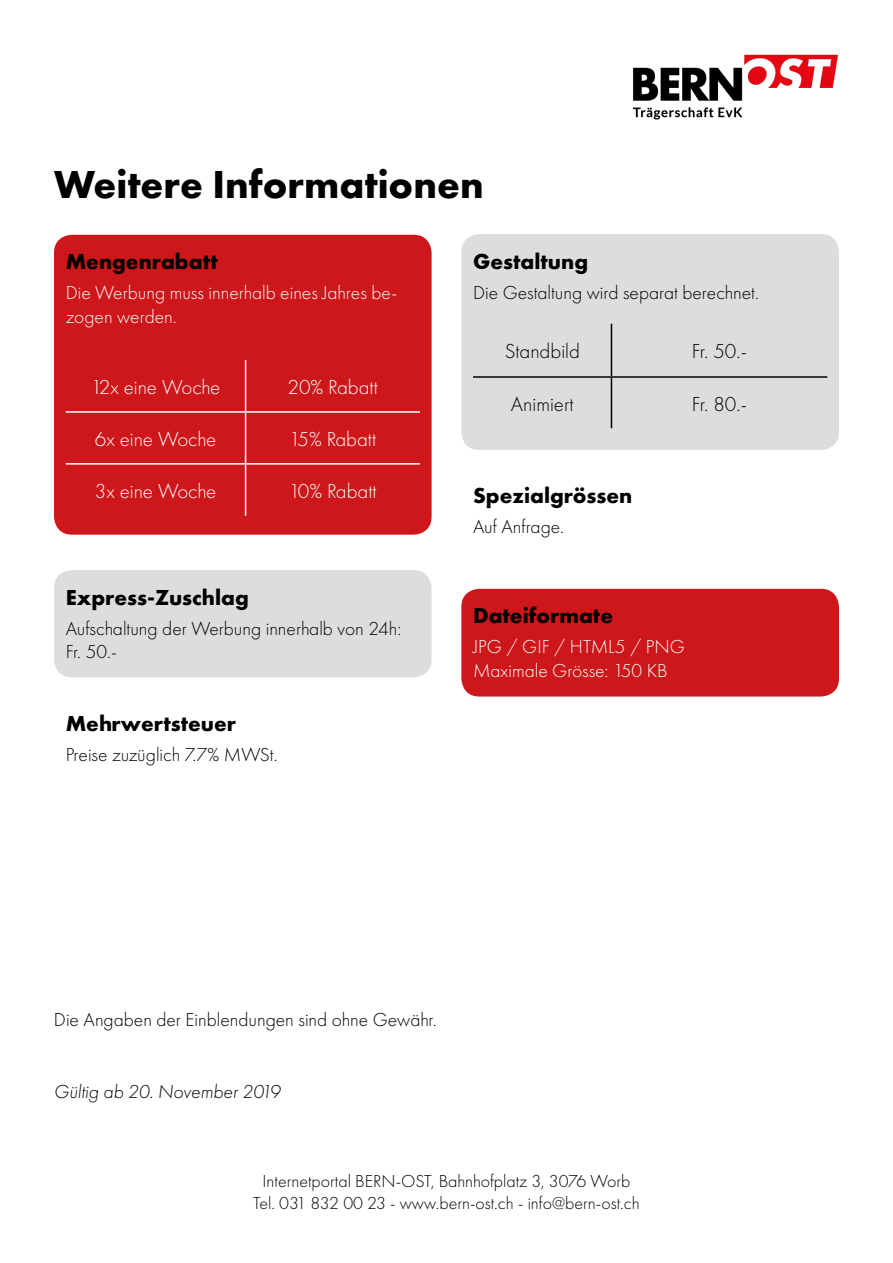
<style>
.page{position:relative;width:893px;height:1263px;background:#fff}
.page>*{position:absolute;margin:0;border:0;box-sizing:border-box;transform-origin:0 0}
.t1{font:700 40.5px "Futura PT";color:#000}
.t2{font:700 22.5px "Futura PT";color:#000}
.t3{font:300 21px "Futura PT";color:#fff}
.t4{font:300 21px "Futura PT";color:#000}
.t5{font:300 19.5px/23.4px "Futura PT";color:#000}
.t6{font:300 19.5px/23.4px "Futura PT";color:#fff}
.t7{font:italic 300 19.5px "Futura PT";color:#000}
.t8{font:300 18px/21.6px "Futura PT";color:#000;text-align:center}
</style>
<div class="page">
<img style="left:632px;top:54px;width:206px;height:66px">
<div style="left:461px;top:234px;width:378px;height:216px;background:#dddddc;border-radius:18px"></div>
<div style="left:54px;top:235px;width:378px;height:300px;background:#cd171a;border-radius:18px"></div>
<div style="left:54px;top:570px;width:378px;height:107px;background:#dddddc;border-radius:18px"></div>
<div style="left:461px;top:589px;width:378px;height:107px;background:#cd171a;border-radius:18px"></div>
<hr style="left:245px;top:360px;width:1px;height:51px;background:#fff">
<hr style="left:66px;top:411px;width:180px;height:2px;background:#fff">
<hr style="left:246px;top:411px;width:174px;height:2px;background:#fff">
<hr style="left:245px;top:413px;width:1px;height:50px;background:#fff">
<hr style="left:66px;top:463px;width:180px;height:2px;background:#fff">
<hr style="left:246px;top:463px;width:174px;height:2px;background:#fff">
<hr style="left:245px;top:465px;width:1px;height:51px;background:#fff">
<hr style="left:473px;top:376px;width:138px;height:2px;background:#000">
<hr style="left:611px;top:376px;width:216px;height:2px;background:#000">
<hr style="left:611px;top:324px;width:1px;height:52px;background:#000">
<hr style="left:611px;top:378px;width:1px;height:50px;background:#000">
<h1 class="t1" style="left:54px;top:158px;width:431px">Weitere Informationen</h1>
<p class="t2" style="left:66px;top:247px;width:154px">Mengenrabatt</p>
<p class="t6" style="left:66px;top:281px;width:333px">Die Werbung muss innerhalb eines Jahres be&shy;zogen werden.</p>
<p class="t3" style="left:91px;top:375px;width:131px">12x eine Woche</p>
<p class="t3" style="left:288px;top:375px;width:92px">20% Rabatt</p>
<p class="t3" style="left:95px;top:427px;width:123px">6x eine Woche</p>
<p class="t3" style="left:289px;top:427px;width:89px">15% Rabatt</p>
<p class="t3" style="left:95px;top:479px;width:123px">3x eine Woche</p>
<p class="t3" style="left:289px;top:479px;width:89px">10% Rabatt</p>
<p class="t2" style="left:66px;top:582px;width:185px">Express-Zuschlag</p>
<p class="t5" style="left:66px;top:616px;width:337px">Aufschaltung der Werbung innerhalb von 24h:<br>Fr. 50.-</p>
<p class="t2" style="left:66px;top:709px;width:172px">Mehrwertsteuer</p>
<p class="t5" style="left:66px;top:743px;width:214px">Preise zuzüglich 7.7% MWSt.</p>
<p class="t2" style="left:473px;top:247px;width:117px">Gestaltung</p>
<p class="t5" style="left:473px;top:281px;width:287px">Die Gestaltung wird separat berechnet.</p>
<p class="t4" style="left:505px;top:339px;width:77px">Standbild</p>
<p class="t4" style="left:692px;top:339px;width:57px">Fr. 50.-</p>
<p class="t4" style="left:511px;top:392px;width:64px">Animiert</p>
<p class="t4" style="left:692px;top:392px;width:57px">Fr. 80.-</p>
<p class="t2" style="left:473px;top:481px;width:161px">Spezialgrössen</p>
<p class="t5" style="left:473px;top:515px;width:93px">Auf Anfrage.</p>
<p class="t2" style="left:473px;top:601px;width:141px">Dateiformate</p>
<p class="t6" style="left:473px;top:635px;width:213px">JPG / GIF / HTML5 / PNG<br>Maximale Grösse: 150 KB</p>
<p class="t5" style="left:54px;top:1008px;width:384px">Die Angaben der Einblendungen sind ohne Gewähr.</p>
<p class="t7" style="left:54px;top:1080px;width:228px">Gültig ab 20. November 2019</p>
<p class="t8" style="left:253px;top:1171px;width:388px">Internetportal BERN-OST, Bahnhofplatz 3, 3076 Worb<br>Tel. 031 832 00 23 - www.bern-ost.ch - info@bern-ost.ch</p>
</div>
